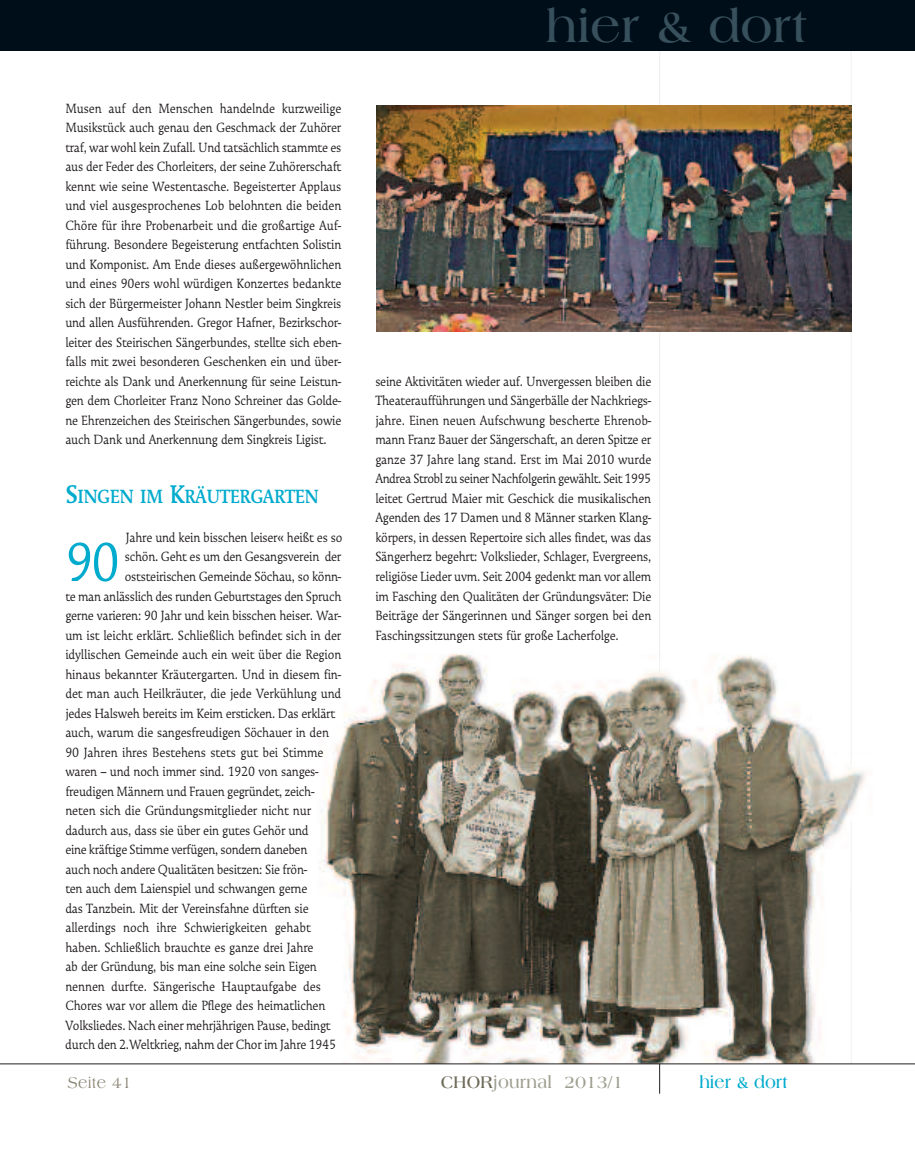
<style>
.page{position:relative;width:915px;height:1149px;background:#fff}
.page>*{position:absolute;margin:0;border:0;box-sizing:border-box;transform-origin:0 0}
.t1{font:64.5px "Galena";color:#00abcd;scale:.9 1}
.t2{font:700 48px "Americana";color:#37505b}
.t3{font:700 22.5px "Galena";letter-spacing:-.025em;color:#00abcd;scale:.9 1}
.t4{font:700 18px "Americana";letter-spacing:.02em;color:#9e9e90;scale:.9 1}
.t5{font:700 18px "Americana";color:#00abcd;scale:.9 1}
.t6{font:16.5px "Americana";letter-spacing:.02em;color:#898574;scale:.9 1}
.t7{font:15.75px/19.5px "Galena";letter-spacing:-.015em;color:#231f20;text-align:justify;scale:.9 1}
.s1{font-size:30px}
.s2{color:#6d6957}
</style>
<div class="page">
<img style="left:319px;top:607px;width:546px;height:456px">
<hr style="left:850px;top:820px;width:1px;height:243px;background:#f1f2ef">
<div style="left:0;top:0;width:914px;height:51px;background:#000e1a"></div>
<hr style="left:659px;top:1063px;width:1px;height:30px;background:#231f20">
<hr style="left:0;top:1063px;width:914px;height:1px;background:#231f20">
<hr style="left:850px;top:51px;width:1px;height:714px;background:#f1f2ef">
<hr style="left:659px;top:51px;width:1px;height:626px;background:#f1f2ef">
<img style="left:376px;top:106px;width:474px;height:225px">
<p class="t7" style="left:65px;top:99px;width:308px">Musen auf den Menschen handelnde kurzweilige Musikstück auch genau den Geschmack der Zuhörer traf, war wohl kein Zufall. Und tatsächlich stammte es aus der Feder des Chorleiters, der seine Zuhörerschaft kennt wie seine Westentasche. Begeisterter Applaus und viel ausgesprochenes Lob belohnten die beiden Chöre für ihre Probenarbeit und die großartige Auf&shy;führung. Besondere Begeisterung entfachten Solistin und Komponist. Am Ende dieses außergewöhnlichen und eines 90ers wohl würdigen Konzertes bedankte sich der Bürgermeister Johann Nestler beim Singkreis und allen Ausführenden. Gregor Hafner, Bezirkschor&shy;leiter des Steirischen Sängerbundes, stellte sich eben&shy;falls mit zwei besonderen Geschenken ein und über&shy;reichte als Dank und Anerkennung für seine Leistun&shy;gen dem Chorleiter Franz Nono Schreiner das Golde&shy;ne Ehrenzeichen des Steirischen Sängerbundes, sowie auch Dank und Anerkennung dem Singkreis Ligist.</p>
<h3 class="t3" style="left:65px;top:488px;width:283px"><span class="s1">S</span>INGEN IM <span class="s1">K</span>RÄUTERGARTEN</h3>
<p class="t7" style="left:126px;top:528px;width:242px">Jahre und kein bisschen leiser« heißt es so</p>
<p class="t7" style="left:125px;top:548px;width:242px">schön. Geht es um den Gesangsverein der</p>
<p class="t7" style="left:125px;top:567px;width:242px">oststeirischen Gemeinde Söchau, so könn-</p>
<p class="t7" style="left:65px;top:587px;width:308px">te man anlässlich des runden Geburtstages den Spruch</p>
<p class="t7" style="left:65px;top:606px;width:308px">gerne varieren: 90 Jahr und kein bisschen heiser. War-</p>
<p class="t7" style="left:65px;top:626px;width:308px">um ist leicht erklärt. Schließlich befindet sich in der</p>
<p class="t7" style="left:65px;top:645px;width:308px">idyllischen Gemeinde auch ein weit über die Region</p>
<p class="t7" style="left:65px;top:665px;width:308px">hinaus bekannter Kräutergarten. Und in diesem fin-</p>
<p class="t7" style="left:65px;top:684px;width:308px">det man auch Heilkräuter, die jede Verkühlung und</p>
<p class="t7" style="left:65px;top:704px;width:301px">jedes Halsweh bereits im Keim ersticken. Das erklärt</p>
<p class="t7" style="left:65px;top:723px;width:294px">auch, warum die sangesfreudigen Söchauer in den</p>
<p class="t7" style="left:65px;top:743px;width:288px">90 Jahren ihres Bestehens stets gut bei Stimme</p>
<p class="t7" style="left:65px;top:762px;width:283px">waren – und noch immer sind. 1920 von sanges-</p>
<p class="t7" style="left:65px;top:782px;width:278px">freudigen Männern und Frauen gegründet, zeich-</p>
<p class="t7" style="left:65px;top:801px;width:274px">neten sich die Gründungsmitglieder nicht nur</p>
<p class="t7" style="left:65px;top:821px;width:272px">dadurch aus, dass sie über ein gutes Gehör und</p>
<p class="t7" style="left:65px;top:840px;width:270px">eine kräftige Stimme verfügen, sondern daneben</p>
<p class="t7" style="left:65px;top:860px;width:270px">auch noch andere Qualitäten besitzen: Sie frön-</p>
<p class="t7" style="left:65px;top:879px;width:270px">ten auch dem Laienspiel und schwangen gerne</p>
<p class="t7" style="left:65px;top:899px;width:272px">das Tanzbein. Mit der Vereinsfahne dürften sie</p>
<p class="t7" style="left:65px;top:918px;width:274px">allerdings noch ihre Schwierigkeiten gehabt</p>
<p class="t7" style="left:65px;top:938px;width:277px">haben. Schließlich brauchte es ganze drei Jahre</p>
<p class="t7" style="left:65px;top:957px;width:281px">ab der Gründung, bis man eine solche sein Eigen</p>
<p class="t7" style="left:65px;top:977px;width:285px">nennen durfte. Sängerische Hauptaufgabe des</p>
<p class="t7" style="left:65px;top:996px;width:290px">Chores war vor allem die Pflege des heimatlichen</p>
<p class="t7" style="left:65px;top:1016px;width:296px">Volksliedes. Nach einer mehrjährigen Pause, bedingt</p>
<p class="t7" style="left:65px;top:1035px;width:302px">durch den 2.Weltkrieg, nahm der Chor im Jahre 1945</p>
<h1 class="t1" style="left:65px;top:540px;width:62px">90</h1>
<h2 class="t2" style="left:545px;top:7px;width:262px">hier &amp; dort</h2>
<p class="t7" style="left:375px;top:372px;width:308px">seine Aktivitäten wieder auf. Unvergessen bleiben die Theateraufführungen und Sängerbälle der Nachkriegs&shy;jahre. Einen neuen Aufschwung bescherte Ehrenob&shy;mann Franz Bauer der Sängerschaft, an deren Spitze er ganze 37 Jahre lang stand. Erst im Mai 2010 wurde Andrea Strobl zu seiner Nachfolgerin gewählt. Seit 1995 leitet Gertrud Maier mit Geschick die musikalischen Agenden des 17 Damen und 8 Männer starken Klang&shy;körpers, in dessen Repertoire sich alles findet, was das Sängerherz begehrt: Volkslieder, Schlager, Evergreens, religiöse Lieder uvm. Seit 2004 gedenkt man vor allem im Fasching den Qualitäten der Gründungsväter: Die Beiträge der Sängerinnen und Sänger sorgen bei den Faschingssitzungen stets für große Lacherfolge.</p>
<p class="t6" style="left:68px;top:1076px;width:72px">Seite 41</p>
<p class="t4" style="left:441px;top:1074px;width:204px"><span class="s2">CHOR</span>journal 2013/1</p>
<p class="t5" style="left:699px;top:1074px;width:99px">hier &amp; dort</p>
</div>
